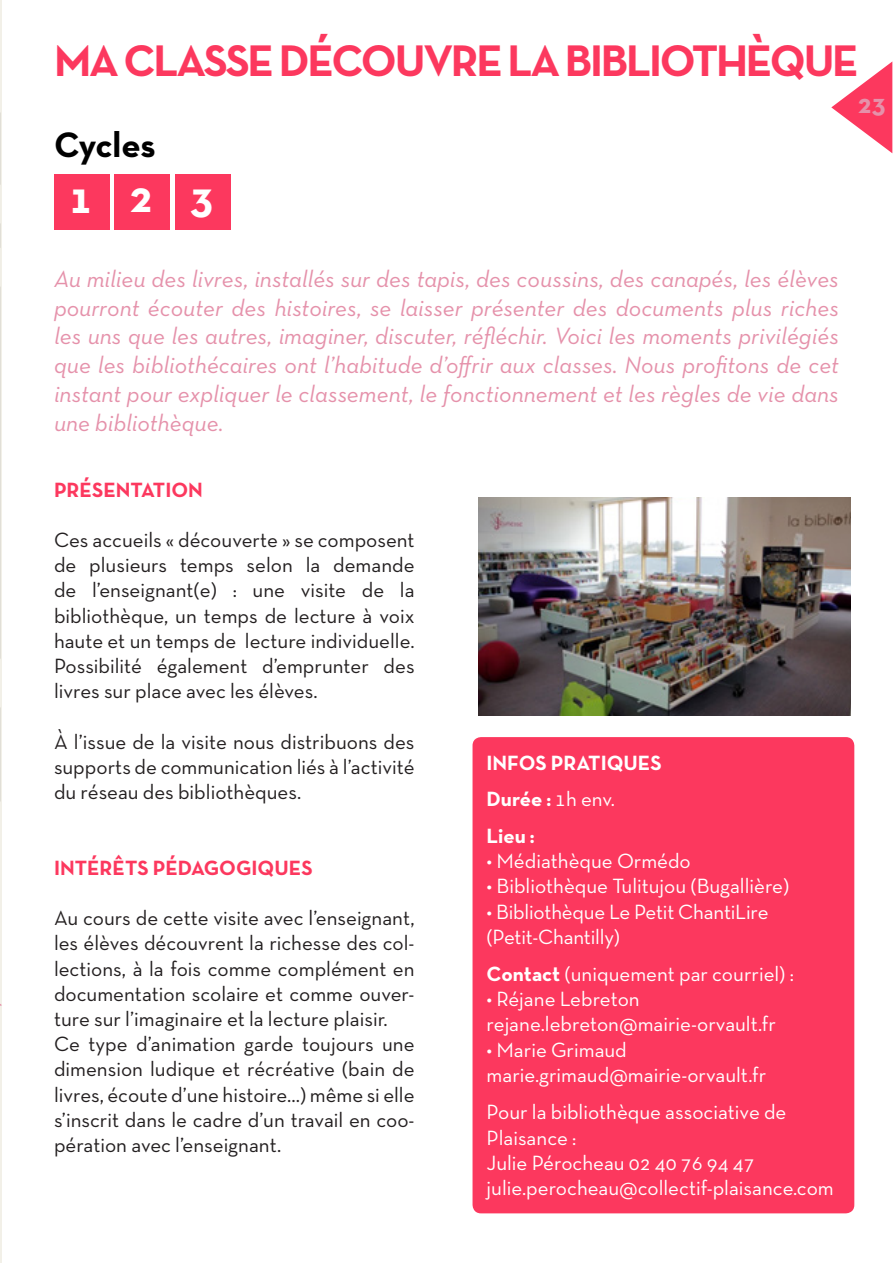
<style>
.page{position:relative;width:893px;height:1263px;background:#fff}
.page>*{position:absolute;margin:0;border:0;box-sizing:border-box;transform-origin:0 0}
.t1{font:700 45px "Neutra Text TF";letter-spacing:-.05em;color:#fc385e}
.t2{font:700 45px "Neutra Text TF";color:#fff}
.t3{font:700 36px "Neutra Text TF";letter-spacing:-.005em;color:#000}
.t4{font:700 27px "Neutra Text TF";color:#e591aa}
.t5{font:italic 24px/28.8px "Neutra Text TF";color:#e591aa;text-align:justify}
.t6{font:21px/25.2px "Neutra Text TF";color:#231f20;text-align:justify}
.t7{font:21px "Neutra Text TF";color:#fff}
.t8{font:700 21px "Neutra Text TF";color:#fc385e}
.t9{font:700 21px "Neutra Text TF";color:#fff}
.s1{font-weight:400}
.s2{font-weight:700}
</style>
<div class="page">
<hr style="left:0;top:0;width:2px;height:1263px;background:#f2f0e8">
<hr style="left:0;top:707px;width:1px;height:95px;background:#e0ded6">
<hr style="left:0;top:112px;width:1px;height:547px;background:#e0ded6">
<hr style="left:0;top:248px;width:1px;height:39px;background:#f2f0e8">
<hr style="left:0;top:185px;width:1px;height:39px;background:#f2f0e8">
<div style="left:54px;top:174px;width:55px;height:56px;background:#fc385e"></div>
<div style="left:115px;top:174px;width:55px;height:56px;background:#fc385e"></div>
<div style="left:175px;top:174px;width:56px;height:56px;background:#fc385e"></div>
<div style="left:473px;top:737px;width:381px;height:476px;background:#fc385e;border-radius:9px"></div>
<svg style="left:831px;top:62px;width:61px;height:91px"></svg>
<img style="left:478px;top:497px;width:373px;height:219px">
<p class="t1" style="left:54px;top:33px;width:806px">MA CLASSE DÉCOUVRE LA BIBLIOTHÈQUE</p>
<p class="t3" style="left:54px;top:122px;width:103px">Cycles</p>
<p class="t2" style="left:69px;top:170px;width:25px">1</p>
<p class="t2" style="left:130px;top:169px;width:25px">2</p>
<p class="t2" style="left:190px;top:170px;width:25px">3</p>
<p class="t4" style="left:858px;top:87px;width:30px">23</p>
<p class="t5" style="left:54px;top:264px;width:787px">Au milieu des livres, installés sur des tapis, des coussins, des canapés, les élèves pourront écouter des histoires, se laisser présenter des documents plus riches les uns que les autres, imaginer, discuter, réfléchir. Voici les moments privilégiés que les bibliothécaires ont l’habitude d’offrir aux classes. Nous profitons de cet instant pour expliquer le classement, le fonctionnement et les règles de vie dans une bibliothèque.</p>
<p class="t8" style="left:54px;top:476px;width:150px">PRÉSENTATION</p>
<p class="t6" style="left:54px;top:527px;width:362px">Ces accueils « découverte » se composent de plusieurs temps selon la demande de l’enseignant(e) : une visite de la bibliothèque, un temps de lecture à voix haute et un temps de lecture individuelle.<br>Possibilité également d’emprunter des livres sur place avec les élèves.</p>
<p class="t6" style="left:54px;top:728px;width:362px">À l’issue de la visite nous distribuons des supports de communication liés à l’activité du réseau des bibliothèques.</p>
<p class="t8" style="left:54px;top:854px;width:260px">INTÉRÊTS PÉDAGOGIQUES</p>
<p class="t6" style="left:54px;top:905px;width:362px">Au cours de cette visite avec l’enseignant, les élèves découvrent la richesse des col&shy;lections, à la fois comme complément en documentation scolaire et comme ouver&shy;ture sur l’imaginaire et la lecture plaisir.</p>
<p class="t6" style="left:54px;top:1031px;width:362px">Ce type d’animation garde toujours une dimension ludique et récréative (bain de livres, écoute d’une histoire…) même si elle s’inscrit dans le cadre d’un travail en coo&shy;pération avec l’enseignant.</p>
<p class="t9" style="left:486px;top:750px;width:177px">INFOS PRATIQUES</p>
<p class="t9" style="left:486px;top:785px;width:130px">Durée : <span class="s1">1h env.</span></p>
<p class="t9" style="left:486px;top:823px;width:49px">Lieu :</p>
<p class="t7" style="left:486px;top:848px;width:206px">• Médiathèque Ormédo</p>
<p class="t7" style="left:486px;top:873px;width:304px">• Bibliothèque Tulitujou (Bugallière)</p>
<p class="t7" style="left:486px;top:899px;width:283px">• Bibliothèque Le Petit ChantiLire</p>
<p class="t7" style="left:486px;top:924px;width:135px">(Petit-Chantilly)</p>
<p class="t7" style="left:486px;top:961px;width:309px"><span class="s2">Contact</span> (uniquement par courriel) :</p>
<p class="t7" style="left:486px;top:986px;width:155px">• Réjane Lebreton</p>
<p class="t7" style="left:486px;top:1011px;width:291px">rejane.lebreton@mairie-orvault.fr</p>
<p class="t7" style="left:486px;top:1037px;width:142px">• Marie Grimaud</p>
<p class="t7" style="left:486px;top:1062px;width:281px">marie.grimaud@mairie-orvault.fr</p>
<p class="t7" style="left:486px;top:1099px;width:301px">Pour la bibliothèque associative de</p>
<p class="t7" style="left:486px;top:1125px;width:91px">Plaisance :</p>
<p class="t7" style="left:486px;top:1150px;width:270px">Julie Pérocheau 02 40 76 94 47</p>
<p class="t7" style="left:486px;top:1175px;width:349px">julie.perocheau@collectif-plaisance.com</p>
</div>
